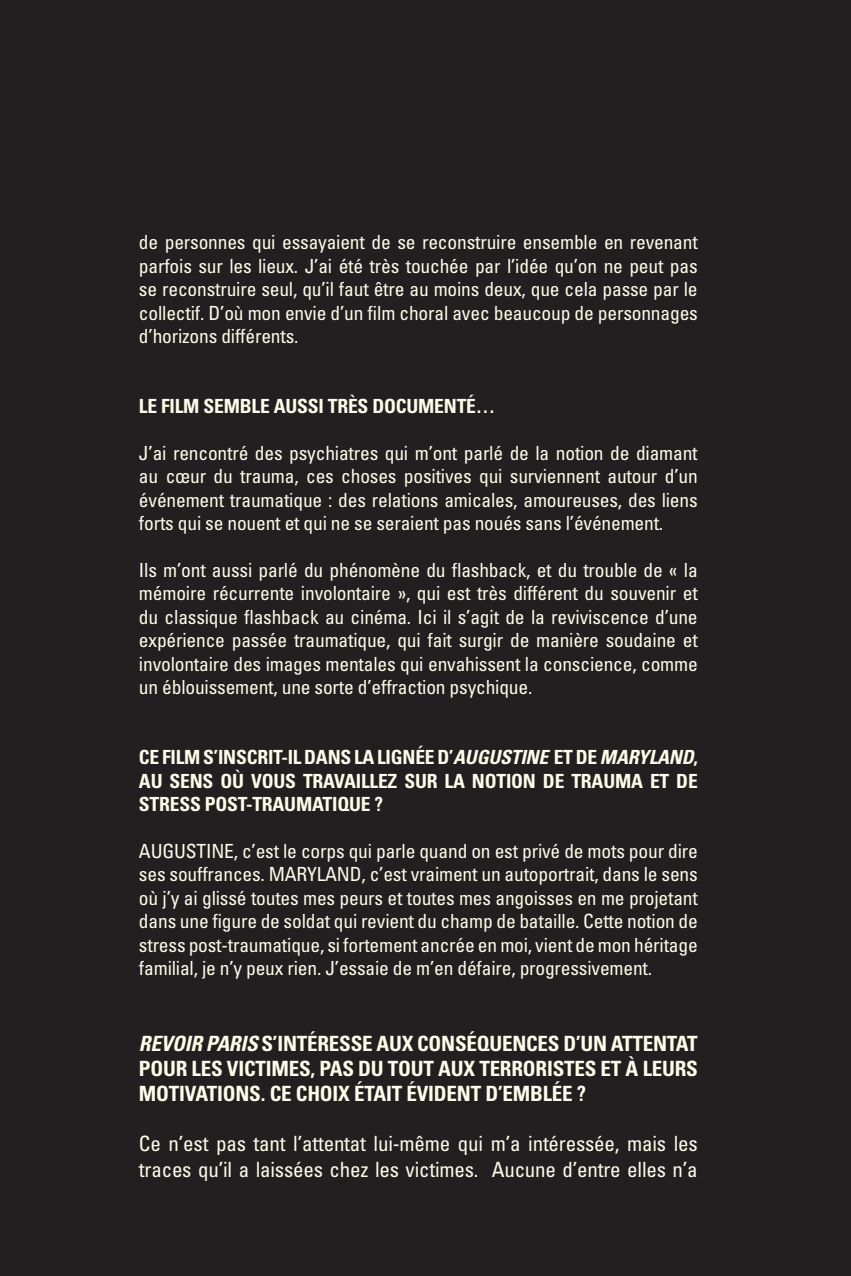
<style>
.page{position:relative;width:851px;height:1276px;background:#fff}
.page>*{position:absolute;margin:0;border:0;box-sizing:border-box;transform-origin:0 0}
.t1{font:700 condensed 21px/25.2px "Univers LT Std";letter-spacing:-.01em;color:#fbfce9;text-align:justify}
.t2{font:condensed 21px/25.2px "Univers LT Std";letter-spacing:-.01em;color:#fbfce9}
.t3{font:condensed 19.5px/23.4px "Univers LT Std";letter-spacing:-.01em;color:#fbfce9;text-align:justify}
.t4{font:700 condensed 19.5px/23.4px "Univers LT Std";letter-spacing:-.01em;color:#fbfce9;text-align:justify}
.s1{font-style:italic}
</style>
<div class="page">
<div style="left:0;top:0;width:850px;height:1276px;background:#231f20"></div>
<p class="t3" style="left:139px;top:230px;width:560px">de personnes qui essayaient de se reconstruire ensemble en revenant parfois sur les lieux. J’ai été très touchée par l’idée qu’on ne peut pas se reconstruire seul, qu’il faut être au moins deux, que cela passe par le collectif. D’où mon envie d’un film choral avec beaucoup de personnages d’horizons différents.</p>
<p class="t4" style="left:139px;top:394px;width:358px">LE FILM SEMBLE AUSSI TRÈS DOCUMENTÉ…</p>
<p class="t3" style="left:139px;top:441px;width:560px">J’ai rencontré des psychiatres qui m’ont parlé de la notion de diamant au cœur du trauma, ces choses positives qui surviennent autour d’un événement traumatique : des relations amicales, amoureuses, des liens forts qui se nouent et qui ne se seraient pas noués sans l’événement.</p>
<p class="t3" style="left:139px;top:558px;width:560px">Ils m’ont aussi parlé du phénomène du flashback, et du trouble de « la mémoire récurrente involontaire », qui est très différent du souvenir et du classique flashback au cinéma. Ici il s’agit de la reviviscence d’une expérience passée traumatique, qui fait surgir de manière soudaine et involontaire des images mentales qui envahissent la conscience, comme un éblouissement, une sorte d’effraction psychique.</p>
<p class="t4" style="left:139px;top:745px;width:560px">CE FILM S’INSCRIT-IL DANS LA LIGNÉE D’<span class="s1">AUGUSTINE</span> ET DE <span class="s1">MARYLAND</span>, AU SENS OÙ VOUS TRAVAILLEZ SUR LA NOTION DE TRAUMA ET DE STRESS POST-TRAUMATIQUE ?</p>
<p class="t3" style="left:139px;top:839px;width:560px">AUGUSTINE, c’est le corps qui parle quand on est privé de mots pour dire ses souffrances. MARYLAND, c’est vraiment un autoportrait, dans le sens où j’y ai glissé toutes mes peurs et toutes mes angoisses en me projetant dans une figure de soldat qui revient du champ de bataille. Cette notion de stress post-traumatique, si fortement ancrée en moi, vient de mon héritage familial, je n’y peux rien. J’essaie de m’en défaire, progressivement.</p>
<p class="t1" style="left:139px;top:1030px;width:560px"><span class="s1">REVOIR PARIS</span> S’INTÉRESSE AUX CONSÉQUENCES D’UN ATTENTAT POUR LES VICTIMES, PAS DU TOUT AUX TERRORISTES ET À LEURS MOTIVATIONS. CE CHOIX ÉTAIT ÉVIDENT D’EMBLÉE ?</p>
<p class="t2" style="left:139px;top:1131px;width:560px">Ce n’est pas tant l’attentat lui-même qui m’a intéressée, mais les traces qu’il a laissées chez les victimes. Aucune d’entre elles n’a</p>
</div>
